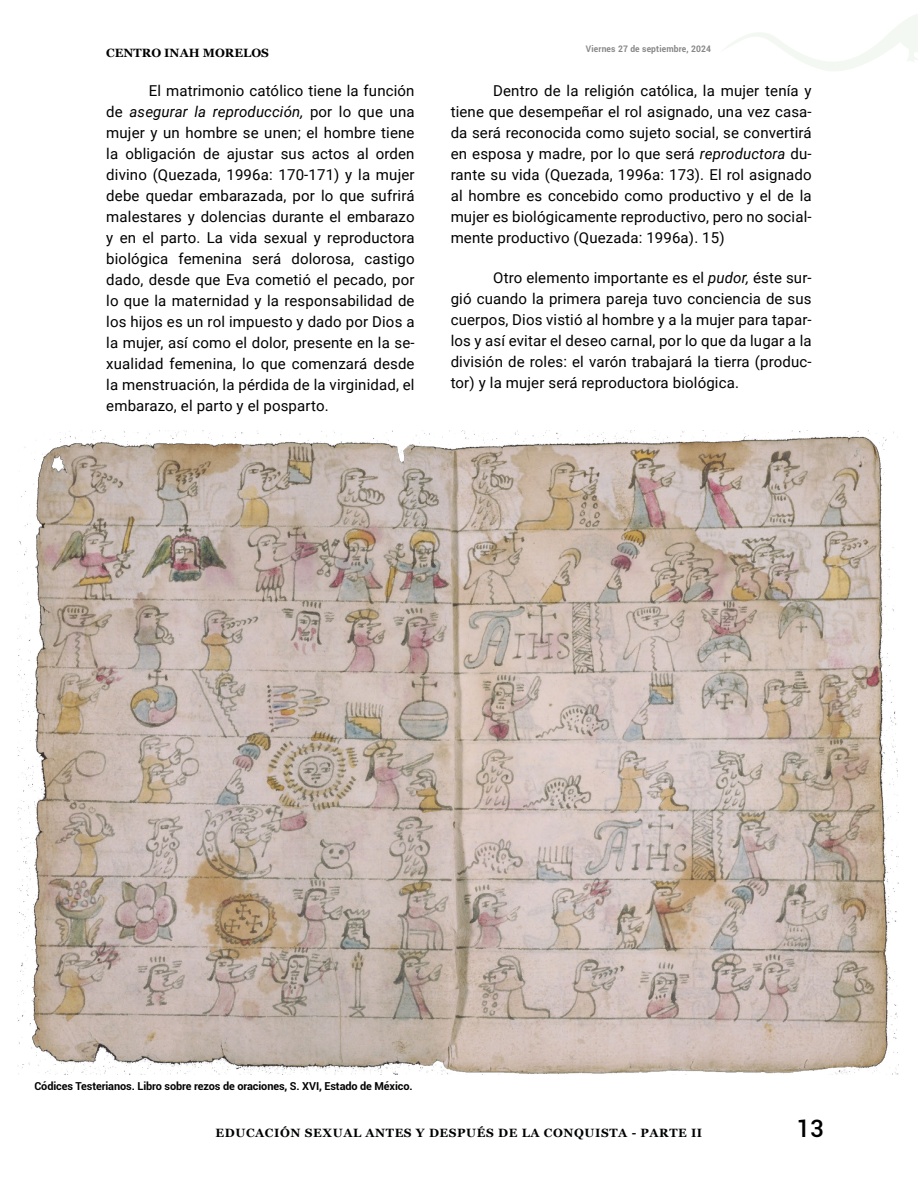
<style>
.page{position:relative;width:918px;height:1188px;background:#fff}
.page>*{position:absolute;margin:0;border:0;box-sizing:border-box;transform-origin:0 0}
.t1{font:500 24px "Roboto";color:#000}
.t2{font:15px/21px "Roboto";letter-spacing:.01em;color:#000;text-align:justify}
.t3{font:700 12px "Georgia";letter-spacing:.05em;color:#010202}
.t4{font:700 12px "Georgia";color:#000}
.t5{font:700 10.95px "Roboto";letter-spacing:-.01em;color:#020203}
.t6{font:700 9px "Roboto";letter-spacing:.02em;color:#878787;scale:.94 1}
.s1{font-style:italic}
</style>
<div class="page">
<img style="left:18px;top:431px;width:881px;height:644px">
<svg style="left:723px;top:14px;width:195px;height:57px"></svg>
<p class="t4" style="left:106px;top:43px;width:164px">CENTRO INAH MORELOS</p>
<p class="t2" style="left:106px;top:80px;width:310px;text-indent:43px">El matrimonio católico tiene la función de <span class="s1">asegurar la reproducción,</span> por lo que una mujer y un hombre se unen; el hombre tiene la obligación de ajustar sus actos al orden divino (Quezada, 1996a: 170-171) y la mujer debe quedar embarazada, por lo que sufrirá malestares y dolencias durante el embarazo y en el parto. La vida sexual y reproductora biológica femenina será dolorosa, castigo dado, desde que Eva cometió el pecado, por lo que la maternidad y la responsabilidad de los hijos es un rol impuesto y dado por Dios a la mujer, así como el dolor, presente en la se&shy;xualidad femenina, lo que comenzará desde la menstruación, la pérdida de la virginidad, el embarazo, el parto y el posparto.</p>
<p class="t6" style="left:586px;top:43px;width:135px">Viernes 27 de septiembre, 2024</p>
<p class="t2" style="left:451px;top:80px;width:363px;text-indent:43px">Dentro de la religión católica, la mujer tenía y tiene que desempeñar el rol asignado, una vez casa&shy;da será reconocida como sujeto social, se convertirá en esposa y madre, por lo que será <span class="s1">reproductora</span> du&shy;rante su vida (Quezada, 1996a: 173). El rol asignado al hombre es concebido como productivo y el de la mujer es biológicamente reproductivo, pero no social&shy;mente productivo (Quezada: 1996a). 15)</p>
<p class="t2" style="left:451px;top:267px;width:363px;text-indent:43px">Otro elemento importante es el <span class="s1">pudor,</span> éste sur&shy;gió cuando la primera pareja tuvo conciencia de sus cuerpos, Dios vistió al hombre y a la mujer para tapar&shy;los y así evitar el deseo carnal, por lo que da lugar a la división de roles: el varón trabajará la tierra (produc&shy;tor) y la mujer será reproductora biológica.</p>
<p class="t5" style="left:34px;top:1079px;width:380px">Códices Testerianos. Libro sobre rezos de oraciones, S. XVI, Estado de México.</p>
<p class="t3" style="left:216px;top:1124px;width:488px">EDUCACIÓN SEXUAL ANTES Y DESPUÉS DE LA CONQUISTA - PARTE II</p>
<h1 class="t1" style="left:796px;top:1112px;width:29px">13</h1>
</div>
